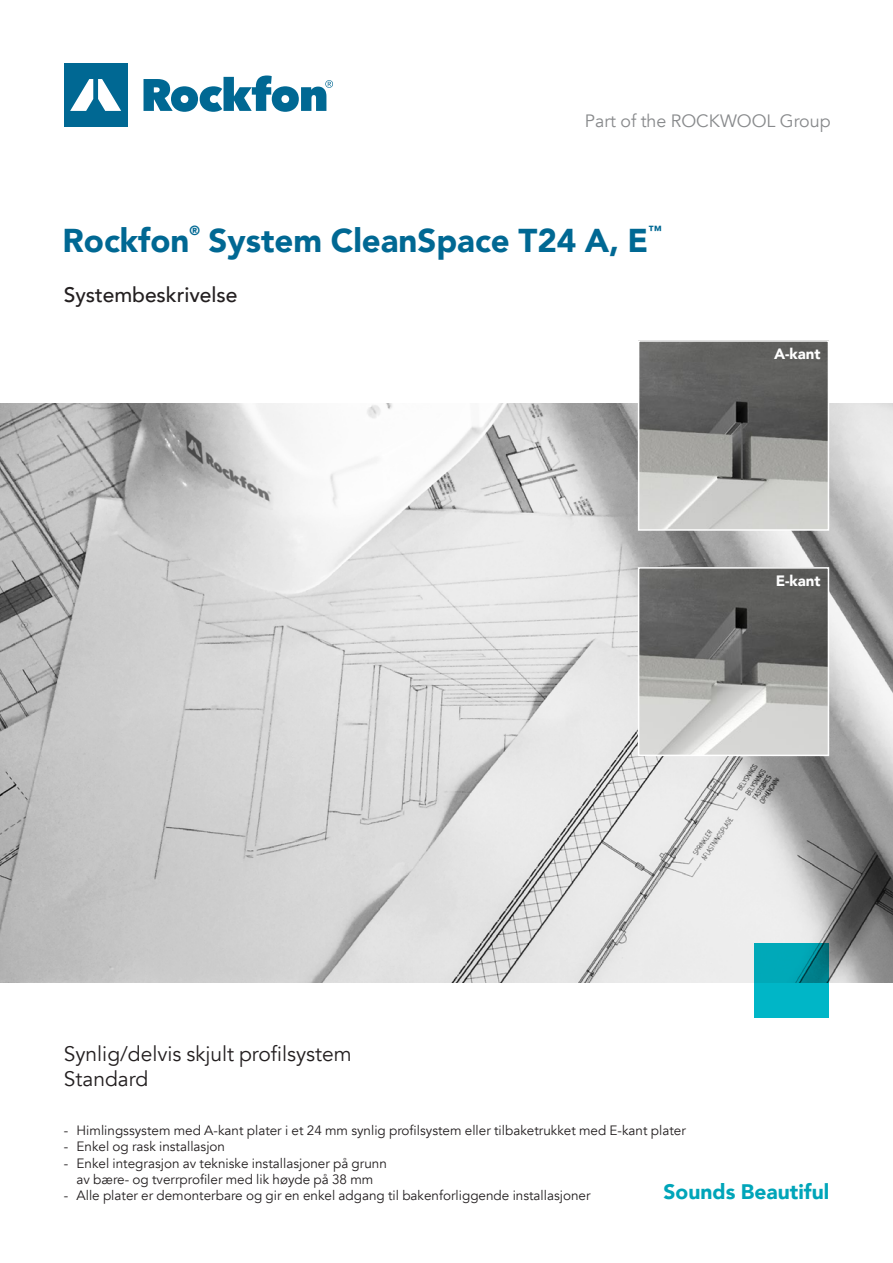
<style>
.page{position:relative;width:893px;height:1263px;background:#fff}
.page>*{position:absolute;margin:0;border:0;box-sizing:border-box;transform-origin:0 0}
.t1{font:900 33px "Avenir";color:#006893}
.t2{font:21px/25.2px "Avenir";color:#231f20}
.t3{font:500 21px "Avenir";letter-spacing:-.005em;color:#231f20}
.t4{font:900 21px "Avenir";color:#00a5b9}
.t5{font:17.85px "Avenir";color:#888a8c}
.t6{font:900 15px "Avenir";color:#fff}
.t7{font:13.5px/16.2px "Avenir";color:#231f20;text-align:center}
.t8{font:900 13.2px "Avenir";color:#006893}
</style>
<div class="page">
<img style="left:0;top:404px;width:893px;height:578px">
<svg style="left:144px;top:75px;width:189px;height:37px"></svg>
<div style="left:64px;top:63px;width:64px;height:64px;background:#006893"></div>
<svg style="left:70px;top:79px;width:51px;height:32px"></svg>
<svg style="left:754px;top:943px;width:75px;height:74px;background:#00a7b6"></svg>
<img style="left:641px;top:343px;width:185px;height:185px">
<div style="left:638px;top:340px;width:191px;height:191px;border:2px solid #fff"></div>
<img style="left:641px;top:570px;width:185px;height:183px">
<div style="left:638px;top:567px;width:191px;height:189px;border:2px solid #fff"></div>
<h3 class="t5" style="left:585px;top:110px;width:247px">Part of the ROCKWOOL Group</h3>
<h1 class="t1" style="left:63px;top:212px;width:129px">Rockfon</h1>
<p class="t8" style="left:190px;top:219px;width:12px">®</p>
<h1 class="t1" style="left:209px;top:212px;width:441px">System CleanSpace T24 A, E</h1>
<p class="t8" style="left:648px;top:219px;width:15px">™</p>
<h2 class="t3" style="left:64px;top:276px;width:175px">Systembeskrivelse</h2>
<p class="t6" style="left:774px;top:341px;width:48px">A-kant</p>
<p class="t6" style="left:776px;top:568px;width:46px">E-kant</p>
<h2 class="t2" style="left:64px;top:1042px;width:290px">Synlig/delvis skjult profilsystem<br>Standard</h2>
<p class="t7" style="left:64px;top:1122px;width:624px">- Himlingssystem med A-kant plater i et 24 mm synlig profilsystem eller tilbaketrukket med E-kant plater</p>
<p class="t7" style="left:64px;top:1139px;width:163px">- Enkel og rask installasjon</p>
<p class="t7" style="left:64px;top:1155px;width:325px">- Enkel integrasjon av tekniske installasjoner på grunn av bære- og tverrprofiler med lik høyde på 38 mm</p>
<p class="t7" style="left:64px;top:1187px;width:528px">- Alle plater er demonterbare og gir en enkel adgang til bakenforliggende installasjoner</p>
<h2 class="t4" style="left:664px;top:1174px;width:167px">Sounds Beautiful</h2>
</div>
